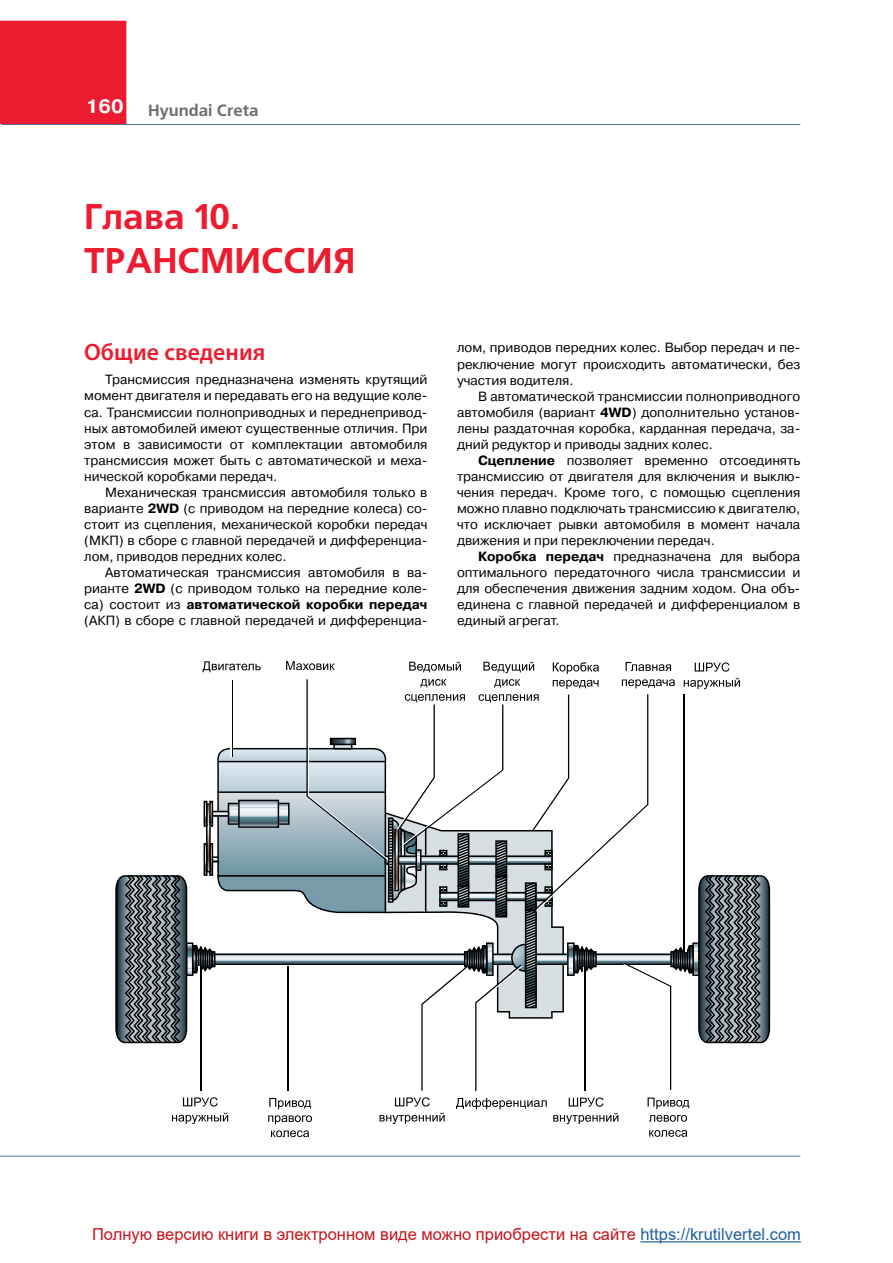
<style>
.page{position:relative;width:893px;height:1263px;background:#fff}
.page>*{position:absolute;margin:0;border:0;box-sizing:border-box;transform-origin:0 0}
.t1{font:700 35.7px/44.5px "Free Set C";color:#ed1b2f}
.t2{font:600 23.7px "Myriad Pro";color:#ed1b2f}
.t3{font:700 19.35px "Pragmatica C";color:#fff}
.t4{font:16.5px "Arial";color:#c4161c}
.t5{font:700 16.35px "Free Set C";color:#6d6e71}
.t6{font:13.35px/16px "Pragmatica C";color:#000;text-align:justify}
.s1{font-weight:700}
.s2{color:#215e9e}
</style>
<div class="page">
<div style="left:0;top:21px;width:126px;height:103px;background:#ed1b2f"></div>
<hr style="left:2px;top:124px;width:798px;height:1px;background:#25408f">
<hr style="left:0;top:1156px;width:800px;height:1px;background:#25408f">
<svg style="left:569px;top:1097px;width:34px;height:10px"></svg>
<svg style="left:553px;top:1113px;width:65px;height:11px"></svg>
<svg style="left:395px;top:1097px;width:35px;height:9px"></svg>
<svg style="left:380px;top:1113px;width:65px;height:11px"></svg>
<svg style="left:456px;top:1098px;width:91px;height:11px"></svg>
<svg style="left:269px;top:1098px;width:42px;height:11px"></svg>
<svg style="left:268px;top:1115px;width:44px;height:9px"></svg>
<svg style="left:271px;top:1130px;width:38px;height:7px"></svg>
<svg style="left:183px;top:1097px;width:35px;height:9px"></svg>
<svg style="left:172px;top:1112px;width:56px;height:12px"></svg>
<svg style="left:648px;top:1097px;width:41px;height:12px"></svg>
<svg style="left:649px;top:1115px;width:38px;height:7px"></svg>
<svg style="left:649px;top:1130px;width:38px;height:7px"></svg>
<svg style="left:115px;top:661px;width:655px;height:430px"></svg>
<hr style="left:232px;top:680px;width:1px;height:77px;background:#000">
<hr style="left:230px;top:680px;width:2px;height:77px;background:#fff">
<hr style="left:640px;top:1241px;width:161px;height:1px;background:#215e9e">
<h3 class="t3" style="left:86px;top:96px;width:39px">160</h3>
<p class="t5" style="left:148px;top:101px;width:112px">Hyundai Creta</p>
<h1 class="t1" style="left:84px;top:195px;width:273px">Глава 10.<br>ТРАНСМИССИЯ</h1>
<h2 class="t2" style="left:84px;top:337px;width:183px">Общие сведения</h2>
<p class="t6" style="left:84px;top:372px;width:345px;text-indent:21px">Трансмиссия предназначена изменять крутящий момент двигателя и передавать его на ведущие коле&shy;са. Трансмиссии полноприводных и переднепривод&shy;ных автомобилей имеют существенные отличия. При этом в зависимости от комплектации автомобиля трансмиссия может быть с автоматической и меха&shy;нической коробками передач.</p>
<p class="t6" style="left:84px;top:484px;width:345px;text-indent:21px">Механическая трансмиссия автомобиля только в варианте <span class="s1">2WD</span> (с приводом на передние колеса) со&shy;стоит из сцепления, механической коробки передач (МКП) в сборе с главной передачей и дифференциа&shy;лом, приводов передних колес.</p>
<p class="t6" style="left:84px;top:564px;width:345px;text-indent:21px">Автоматическая трансмиссия автомобиля в ва&shy;рианте <span class="s1">2WD</span> (с приводом только на передние коле&shy;са) состоит из <span class="s1">автоматической коробки передач </span>(АКП) в сборе с главной передачей и дифференциа-</p>
<p class="t6" style="left:457px;top:340px;width:345px">лом, приводов передних колес. Выбор передач и пе&shy;реключение могут происходить автоматически, без участия водителя.</p>
<p class="t6" style="left:457px;top:388px;width:345px;text-indent:21px">В автоматической трансмиссии полноприводного автомобиля (вариант <span class="s1">4WD</span>) дополнительно установ&shy;лены раздаточная коробка, карданная передача, за&shy;дний редуктор и приводы задних колес.</p>
<p class="t6" style="left:457px;top:452px;width:345px;text-indent:21px"><span class="s1">Сцепление</span> позволяет временно отсоединять трансмиссию от двигателя для включения и выклю&shy;чения передач. Кроме того, с помощью сцепления можно плавно подключать трансмиссию к двигателю, что исключает рывки автомобиля в момент начала движения и при переключении передач.</p>
<p class="t6" style="left:457px;top:549px;width:345px;text-indent:21px"><span class="s1">Коробка передач</span> предназначена для выбора оптимального передаточного числа трансмиссии и для обеспечения движения задним ходом. Она объ&shy;единена с главной передачей и дифференциалом в единый агрегат.</p>
<p class="t4" style="left:92px;top:1223px;width:710px">Полную версию книги в электронном виде можно приобрести на сайте <span class="s2">https://krutilvertel.com</span></p>
</div>
